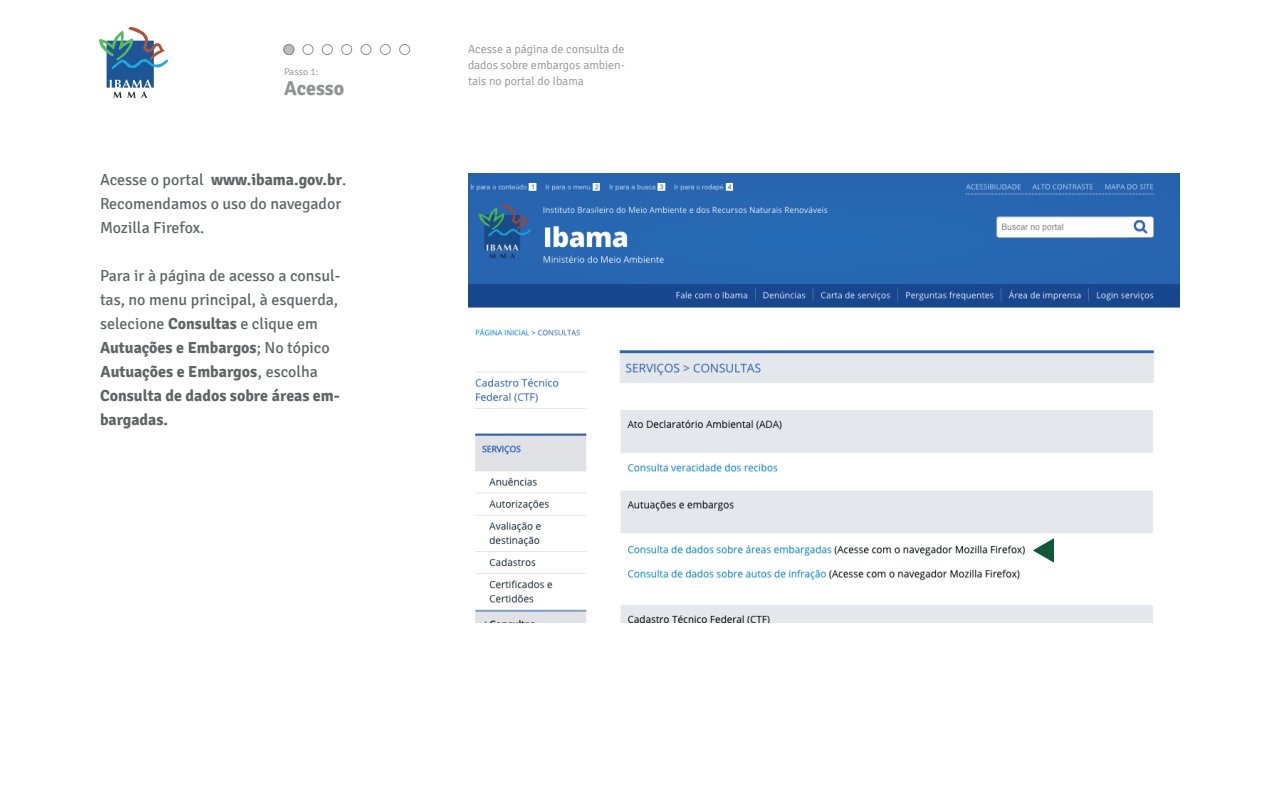
<style>
.page{position:relative;width:1280px;height:800px;background:#fff}
.page>*{position:absolute;margin:0;border:0;box-sizing:border-box;transform-origin:0 0}
.t1{font:700 20px "Signika";color:#919293}
.t2{font:16px/24px "Signika";color:#606466}
.t3{font:300 12px/16px "Signika";color:#919293;text-align:justify}
.t4{font:300 10px "Signika";color:#919293}
.s1{font-weight:700}
</style>
<div class="page">
<div style="left:100px;top:614px;width:68px;height:23px;border:1px solid #fff;border-radius:4px"></div>
<div style="left:192px;top:614px;width:68px;height:23px;border:1px solid #fff;border-radius:4px"></div>
<img style="left:100px;top:28px;width:67px;height:69px">
<div style="left:302px;top:44px;width:12px;height:11px;border:1px solid #8d9091;border-radius:50%"></div>
<div style="left:284px;top:45px;width:10px;height:10px;background:#bdbdc0;border-radius:50%"></div>
<div style="left:283px;top:44px;width:11px;height:11px;border:1px solid #8d9091;border-radius:50%"></div>
<div style="left:284px;top:44px;width:10px;height:11px;border:1px solid #8d9091;border-radius:50%"></div>
<div style="left:322px;top:44px;width:11px;height:11px;border:1px solid #8d9091;border-radius:50%"></div>
<div style="left:341px;top:44px;width:11px;height:11px;border:1px solid #8d9091;border-radius:50%"></div>
<div style="left:360px;top:44px;width:12px;height:11px;border:1px solid #8d9091;border-radius:50%"></div>
<div style="left:380px;top:44px;width:11px;height:11px;border:1px solid #8d9091;border-radius:50%"></div>
<div style="left:399px;top:44px;width:11px;height:11px;border:1px solid #8d9091;border-radius:50%"></div>
<img style="left:468px;top:174px;width:712px;height:449px">
<svg style="left:1033px;top:538px;width:21px;height:25px"></svg>
<p class="t4" style="left:284px;top:66px;width:36px">Passo 1:</p>
<p class="t1" style="left:284px;top:76px;width:62px">Acesso</p>
<p class="t2" style="left:100px;top:168px;width:248px">Acesse o portal <span class="s1">www.ibama.gov.br</span>.<br>Recomendamos o uso do navegador<br>Mozilla Firefox.</p>
<p class="t2" style="left:100px;top:264px;width:242px">Para ir à página de acesso a consul&shy;tas, no menu principal, à esquerda, selecione <span class="s1">Consultas</span> e clique em<br><span class="s1">Autuações e Embargos</span>; No tópico<br><span class="s1">Autuações e Embargos</span>, escolha<br><span class="s1">Consulta de dados sobre áreas em&shy;bargadas.</span></p>
<p class="t3" style="left:468px;top:42px;width:158px">Acesse a página de consulta de dados sobre embargos ambien&shy;tais no portal do Ibama</p>
</div>
